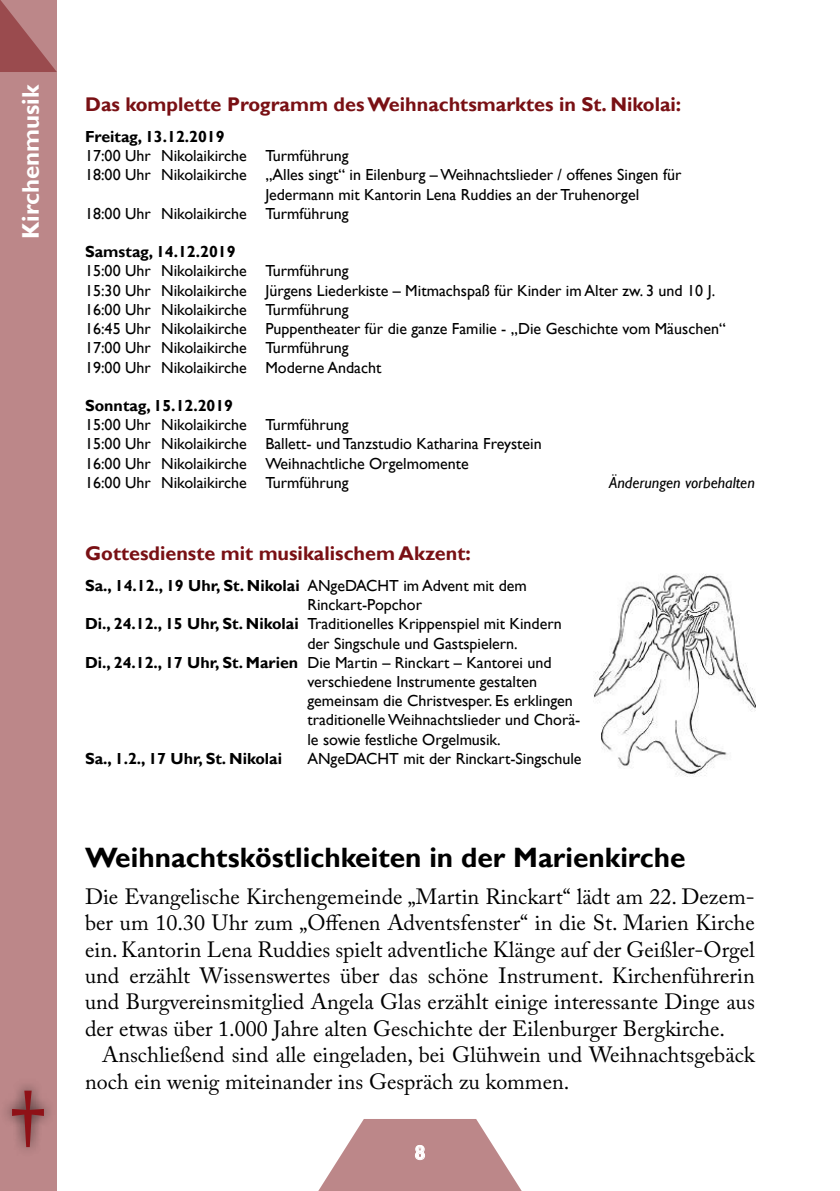
<style>
.page{position:relative;width:840px;height:1191px;background:#fff}
.page>*{position:absolute;margin:0;border:0;box-sizing:border-box;transform-origin:0 0}
.t1{font:96px "Nirmala UI";color:#8f1117}
.t2{font:700 28px "Gill Sans";color:#000}
.t3{font:700 24px "Gill Sans";color:#fff}
.t4{font:22px/26.4px "Adobe Caslon Pro";color:#000;text-align:justify}
.t5{font:700 20px "Gill Sans";color:#fff}
.t6{font:700 19.8px "Gill Sans";color:#791014}
.t7{font:16px/19.2px "Gill Sans";color:#000}
.t8{font:700 16px "Gill Sans";color:#000}
.t9{font:italic 16px "Gill Sans";color:#000}
.s1{font-weight:400}
.s2{font-weight:700}
</style>
<div class="page">
<div style="left:0;top:0;width:57px;height:1191px;background:#bc8789"></div>
<svg style="left:318px;top:1119px;width:204px;height:72px"></svg>
<div style="left:0;top:1078px;width:56px;height:80px;background:#000;opacity:.75"></div>
<img style="left:593px;top:573px;width:162px;height:204px">
<h3 class="t3" style="left:16px;top:239px;width:156px;rotate:-90deg">Kirchenmusik</h3>
<h1 class="t1" style="left:10px;top:1045px;width:37px">†</h1>
<p class="t6" style="left:85px;top:93px;width:597px">Das komplette Programm des Weihnachtsmarktes in St. Nikolai:</p>
<p class="t8" style="left:85px;top:127px;width:141px">Freitag, 13.12.2019</p>
<p class="t7" style="left:85px;top:146px;width:265px">17:00 Uhr Nikolaikirche Turmführung</p>
<p class="t7" style="left:85px;top:166px;width:597px">18:00 Uhr Nikolaikirche „Alles singt“ in Eilenburg – Weihnachtslieder / offenes Singen für</p>
<p class="t7" style="left:265px;top:185px;width:375px">Jedermann mit Kantorin Lena Ruddies an der Truhenorgel</p>
<p class="t7" style="left:85px;top:204px;width:265px">18:00 Uhr Nikolaikirche Turmführung</p>
<p class="t8" style="left:85px;top:242px;width:152px">Samstag, 14.12.2019</p>
<p class="t7" style="left:85px;top:262px;width:642px">15:00 Uhr Nikolaikirche Turmführung<br>15:30 Uhr Nikolaikirche Jürgens Liederkiste – Mitmachspaß für Kinder im Alter zw. 3 und 10 J.<br>16:00 Uhr Nikolaikirche Turmführung<br>16:45 Uhr Nikolaikirche Puppentheater für die ganze Familie - „Die Geschichte vom Mäuschen“ 17:00 Uhr Nikolaikirche Turmführung<br>19:00 Uhr Nikolaikirche Moderne Andacht</p>
<p class="t8" style="left:85px;top:396px;width:149px">Sonntag, 15.12.2019</p>
<p class="t7" style="left:85px;top:415px;width:458px">15:00 Uhr Nikolaikirche Turmführung<br>15:00 Uhr Nikolaikirche Ballett- und Tanzstudio Katharina Freystein 16:00 Uhr Nikolaikirche Weihnachtliche Orgelmomente<br>16:00 Uhr Nikolaikirche Turmführung</p>
<p class="t9" style="left:608px;top:473px;width:147px">Änderungen vorbehalten</p>
<p class="t6" style="left:85px;top:542px;width:387px">Gottesdienste mit musikalischem Akzent:</p>
<p class="t8" style="left:85px;top:576px;width:443px">Sa., 14.12., 19 Uhr, St. Nikolai <span class="s1">ANgeDACHT im Advent mit dem</span></p>
<p class="t7" style="left:307px;top:595px;width:116px">Rinckart-Popchor</p>
<p class="t7" style="left:85px;top:614px;width:478px"><span class="s2">Di., 24.12., 15 Uhr, St. Nikolai</span> Traditionelles Krippenspiel mit Kindern</p>
<p class="t7" style="left:307px;top:634px;width:212px">der Singschule und Gastspielern.</p>
<p class="t7" style="left:85px;top:653px;width:468px"><span class="s2">Di., 24.12., 17 Uhr, St. Marien</span> Die Martin – Rinckart – Kantorei und</p>
<p class="t7" style="left:307px;top:672px;width:231px">verschiedene Instrumente gestalten</p>
<p class="t7" style="left:307px;top:691px;width:267px">gemeinsam die Christvesper. Es erklingen</p>
<p class="t7" style="left:307px;top:710px;width:274px">traditionelle Weihnachtslieder und Chorä-</p>
<p class="t7" style="left:307px;top:730px;width:195px">le sowie festliche Orgelmusik.</p>
<p class="t8" style="left:85px;top:749px;width:198px">Sa., 1.2., 17 Uhr, St. Nikolai</p>
<p class="t7" style="left:307px;top:749px;width:275px">ANgeDACHT mit der Rinckart-Singschule</p>
<h2 class="t2" style="left:85px;top:840px;width:601px">Weihnachtsköstlichkeiten in der Marienkirche</h2>
<p class="t4" style="left:85px;top:883px;width:670px">Die Evangelische Kirchengemeinde „Martin Rinckart“ lädt am 22. Dezem&shy;ber um 10.30 Uhr zum „Offenen Adventsfenster“ in die St. Marien Kirche ein. Kantorin Lena Ruddies spielt adventliche Klänge auf der Geißler-Orgel und erzählt Wissenswertes über das schöne Instrument. Kirchenführerin und Burgvereinsmitglied Angela Glas erzählt einige interessante Dinge aus der etwas über 1.000 Jahre alten Geschichte der Eilenburger Bergkirche.</p>
<h3 class="t4" style="left:85px;top:1041px;width:670px;text-indent:17px">Anschließend sind alle eingeladen, bei Glühwein und Weihnachtsgebäck noch ein wenig miteinander ins Gespräch zu kommen.</h3>
<p class="t5" style="left:414px;top:1140px;width:13px">8</p>
</div>
